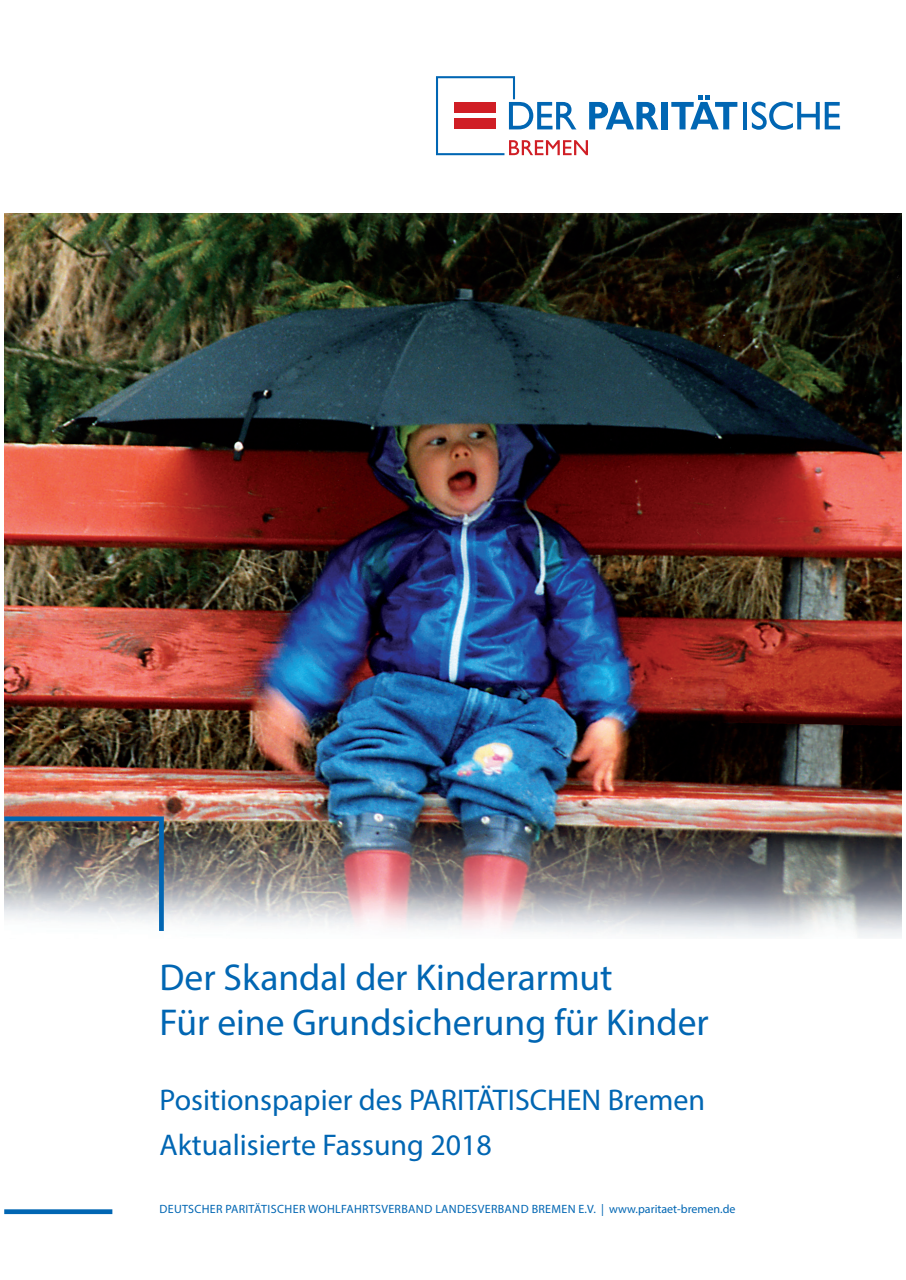
<style>
.page{position:relative;width:906px;height:1280px;background:#fff}
.page>*{position:absolute;margin:0;border:0;box-sizing:border-box;transform-origin:0 0}
.t1{font:37.5px/45px "Myriad Pro";color:#0166b3}
.t2{font:30px/45px "Myriad Pro";color:#0166b3}
.t3{font:12px "Myriad Pro";letter-spacing:.025em;color:#0166b3}
</style>
<div class="page">
<img style="left:4px;top:213px;width:897px;height:725px">
<div style="left:661px;top:102px;width:6px;height:27px;background:#0166b3"></div>
<svg style="left:671px;top:96px;width:66px;height:33px"></svg>
<svg style="left:743px;top:102px;width:3px;height:27px"></svg>
<svg style="left:751px;top:102px;width:89px;height:28px"></svg>
<svg style="left:436px;top:76px;width:222px;height:79px"></svg>
<img style="left:4px;top:814px;width:162px;height:122px">
<div style="left:4px;top:1209px;width:108px;height:5px;background:#0166b3"></div>
<h1 class="t1" style="left:159px;top:954px;width:551px">Der Skandal der Kinderarmut<br>Für eine Grundsicherung für Kinder</h1>
<h2 class="t2" style="left:159px;top:1077px;width:547px">Positionspapier des PARITÄTISCHEN Bremen<br>Aktualisierte Fassung 2018</h2>
<p class="t3" style="left:160px;top:1201px;width:577px">DEUTSCHER PARITÄTISCHER WOHLFAHRTSVERBAND LANDESVERBAND BREMEN E.V. | www.paritaet-bremen.de</p>
</div>
